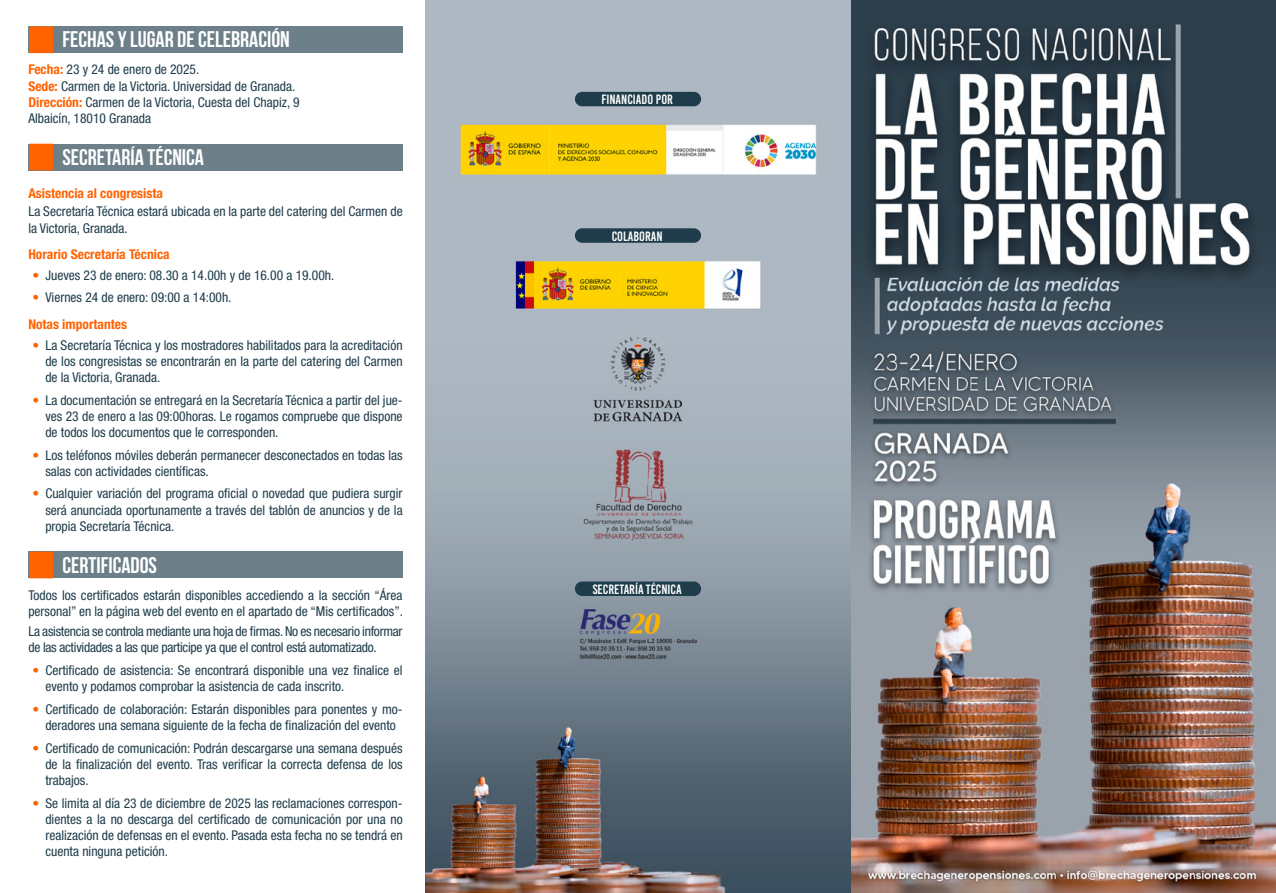
<style>
.page{position:relative;width:1276px;height:893px;background:#fff}
.page>*{position:absolute;margin:0;border:0;box-sizing:border-box;transform-origin:0 0}
.t1{font:700 22.5px "Bebas Neue";color:#fff}
.t2{font:condensed 13.5px/16.2px "Helvetica Neue LT Std";color:#1e3c4a}
.t3{font:condensed 13.5px/16.2px "Helvetica Neue LT Std";letter-spacing:-.02em;color:#1e3c4a}
.t4{font:700 condensed 13.5px "Helvetica Neue LT Std";color:#ff6200}
.t5{font:13.5px "Bebas Kai";color:#fff}
.s1{font-weight:700;color:#ff6200}
.s2{color:#ff6200}
</style>
<div class="page">
<div style="left:28px;top:26px;width:375px;height:27px;background:#6d808a"></div>
<div style="left:29px;top:26px;width:24px;height:27px;background:#ff6200"></div>
<div style="left:28px;top:144px;width:375px;height:26px;background:#6d808a"></div>
<div style="left:29px;top:144px;width:24px;height:26px;background:#ff6200"></div>
<div style="left:28px;top:552px;width:375px;height:26px;background:#6d808a"></div>
<div style="left:29px;top:552px;width:24px;height:26px;background:#ff6200"></div>
<img style="left:425px;top:0;width:851px;height:893px">
<div style="left:575px;top:581px;width:126px;height:15px;background:#1e3c4a;border-radius:7px"></div>
<div style="left:575px;top:228px;width:126px;height:15px;background:#1e3c4a;border-radius:7px"></div>
<div style="left:575px;top:92px;width:126px;height:14px;background:#1e3c4a;border-radius:7px"></div>
<h1 class="t1" style="left:62px;top:27px;width:229px">FECHAS Y LUGAR DE CELEBRACIÓN</h1>
<p class="t2" style="left:28px;top:61px;width:273px"><span class="s1">Fecha:</span> 23 y 24 de enero de 2025.<br><span class="s1">Sede:</span> Carmen de la Victoria. Universidad de Granada.<br><span class="s1">Dirección:</span> Carmen de la Victoria, Cuesta del Chapiz, 9<br>Albaicín, 18010 Granada</p>
<h1 class="t1" style="left:62px;top:145px;width:143px">SECRETARÍA TÉCNICA</h1>
<p class="t4" style="left:28px;top:185px;width:136px">Asistencia al congresista</p>
<p class="t2" style="left:28px;top:203px;width:376px">La Secretaría Técnica estará ubicada en la parte del catering del Carmen de la Victoria, Granada.</p>
<p class="t4" style="left:28px;top:246px;width:143px">Horario Secretaría Técnica</p>
<p class="t2" style="left:33px;top:267px;width:303px"><span class="s2">•</span> Jueves 23 de enero: 08.30 a 14.00h y de 16.00 a 19.00h.</p>
<p class="t2" style="left:28px;top:284px;width:205px;line-height:26.8px;text-indent:4px"><span class="s2">•</span> Viernes 24 de enero: 09:00 a 14:00h.<br><span class="s1">Notas importantes</span></p>
<p class="t2" style="left:45px;top:337px;width:359px;text-align:justify;text-indent:-13px"><span class="s2">•</span> La Secretaría Técnica y los mostradores habilitados para la acreditación de los congresistas se encontrarán en la parte del catering del Carmen de la Victoria, Granada.</p>
<p class="t2" style="left:45px;top:392px;width:359px;text-align:justify;text-indent:-13px"><span class="s2">•</span> La documentación se entregará en la Secretaría Técnica a partir del jue&shy;ves 23 de enero a las 09:00horas. Le rogamos compruebe que dispone de todos los documentos que le corresponden.</p>
<p class="t2" style="left:45px;top:447px;width:359px;text-indent:-13px"><span class="s2">•</span> Los teléfonos móviles deberán permanecer desconectados en todas las salas con actividades científicas.</p>
<p class="t2" style="left:45px;top:485px;width:359px;text-align:justify;text-indent:-13px"><span class="s2">•</span> Cualquier variación del programa oficial o novedad que pudiera surgir será anunciada oportunamente a través del tablón de anuncios y de la propia Secretaría Técnica.</p>
<h1 class="t1" style="left:62px;top:553px;width:96px">CERTIFICADOS</h1>
<p class="t2" style="left:28px;top:587px;width:376px">Todos los certificados estarán disponibles accediendo a la sección “Área personal” en la página web del evento en el apartado de “Mis certificados”.</p>
<p class="t3" style="left:28px;top:623px;width:376px">La asistencia se controla mediante una hoja de firmas. No es necesario informar de las actividades a las que participe ya que el control está automatizado.</p>
<p class="t2" style="left:45px;top:662px;width:359px;text-indent:-13px"><span class="s2">•</span> Certificado de asistencia: Se encontrará disponible una vez finalice el evento y podamos comprobar la asistencia de cada inscrito.</p>
<p class="t2" style="left:33px;top:701px;width:371px;text-align:center"><span class="s2">•</span> Certificado de colaboración: Estarán disponibles para ponentes y mo&shy;deradores una semana siguiente de la fecha de finalización del evento</p>
<p class="t2" style="left:45px;top:740px;width:359px;text-align:justify;text-indent:-13px"><span class="s2">•</span> Certificado de comunicación: Podrán descargarse una semana después de la finalización del evento. Tras verificar la correcta defensa de los trabajos.</p>
<p class="t2" style="left:45px;top:795px;width:359px;text-align:justify;text-indent:-13px"><span class="s2">•</span> Se limita al día 23 de diciembre de 2025 las reclamaciones correspon&shy;dientes a la no descarga del certificado de comunicación por una no realización de defensas en el evento. Pasada esta fecha no se tendrá en cuenta ninguna petición.</p>
<p class="t5" style="left:601px;top:92px;width:73px">FINANCIADO POR</p>
<p class="t5" style="left:612px;top:229px;width:52px">COLABORAN</p>
<p class="t5" style="left:593px;top:582px;width:90px">SECRETARÍA TÉCNICA</p>
</div>
